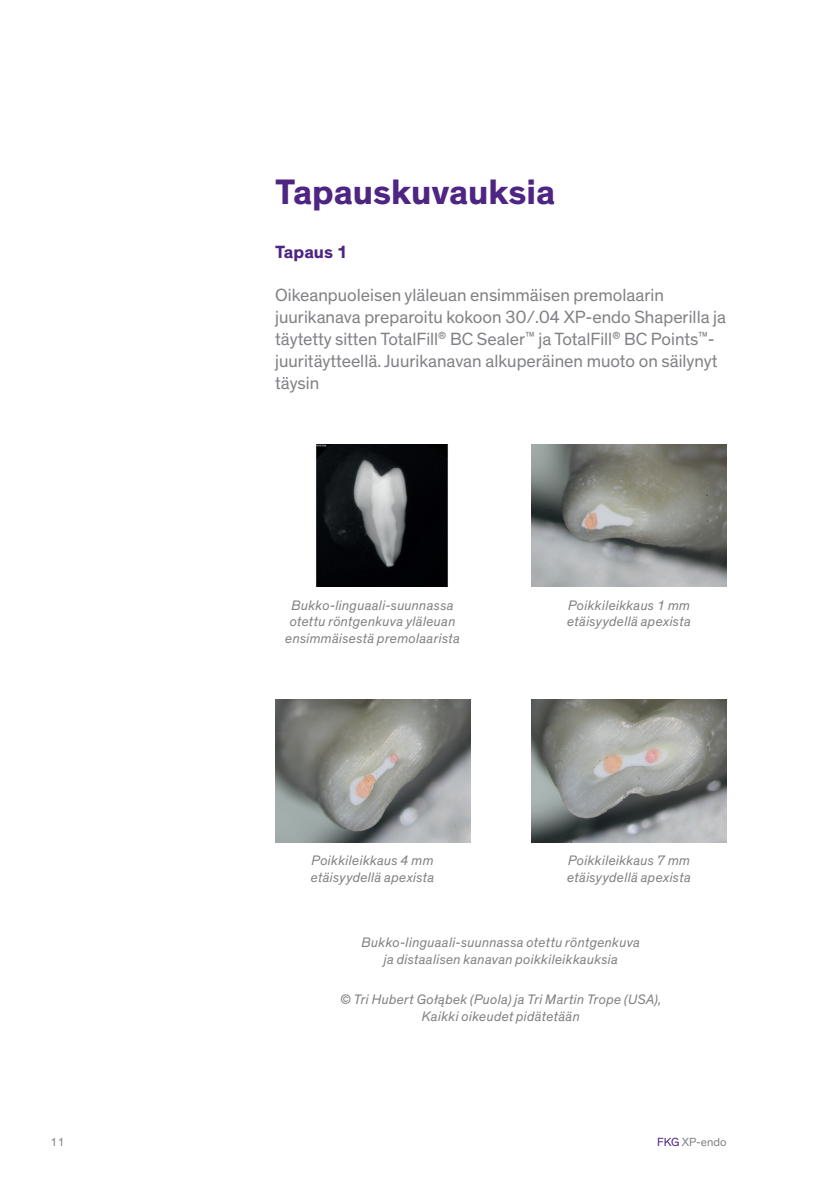
<style>
.page{position:relative;width:840px;height:1191px;background:#fff}
.page>*{position:absolute;margin:0;border:0;box-sizing:border-box;transform-origin:0 0}
.t1{font:700 36px "Theinhardt";letter-spacing:-.005em;color:#4e2582}
.t2{font:18px/22px "Theinhardt";color:#808285}
.t3{font:700 18px "Theinhardt";color:#4e2582}
.t4{font:italic 14px/16.8px "Theinhardt";letter-spacing:.02em;color:#808285;text-align:center}
.t5{font:12px "Theinhardt";color:#808285}
.s1{font-style:normal}
.s2{color:#4e2582}
</style>
<div class="page">
<img style="left:531px;top:445px;width:195px;height:142px">
<img style="left:275px;top:700px;width:194px;height:142px">
<img style="left:531px;top:700px;width:195px;height:142px">
<img style="left:316px;top:445px;width:132px;height:142px">
<h1 class="t1" style="left:275px;top:169px;width:281px">Tapauskuvauksia</h1>
<p class="t3" style="left:275px;top:241px;width:74px">Tapaus 1</p>
<p class="t2" style="left:275px;top:284px;width:452px">Oikeanpuoleisen yläleuan ensimmäisen premolaarin juurikanava preparoitu kokoon 30/.04 XP-endo Shaperilla ja täytetty sitten TotalFill<sup>®</sup> BC Sealer<sup>™</sup> ja TotalFill<sup>®</sup> BC Points<sup>™</sup>- juuritäytteellä. Juurikanavan alkuperäinen muoto on säilynyt täysin</p>
<p class="t4" style="left:285px;top:597px;width:176px">Bukko-linguaali-suunnassa otettu röntgenkuva yläleuan ensimmäisestä premolaarista</p>
<p class="t4" style="left:567px;top:597px;width:125px;text-align:left">Poikkileikkaus 1 mm etäisyydellä apexista</p>
<p class="t4" style="left:310px;top:852px;width:125px;text-align:left">Poikkileikkaus 4 mm etäisyydellä apexista</p>
<p class="t4" style="left:567px;top:852px;width:125px;text-align:left">Poikkileikkaus 7 mm etäisyydellä apexista</p>
<p class="t4" style="left:361px;top:934px;width:280px">Bukko-linguaali-suunnassa otettu röntgenkuva ja distaalisen kanavan poikkileikkauksia</p>
<p class="t4" style="left:340px;top:991px;width:322px"><span class="s1">©</span> Tri Hubert Gołąbek (Puola) ja Tri Martin Trope (USA),<br>Kaikki oikeudet pidätetään</p>
<p class="t5" style="left:50px;top:1134px;width:16px">11</p>
<p class="t5" style="left:657px;top:1134px;width:71px"><span class="s2">FKG</span> XP-endo</p>
</div>
